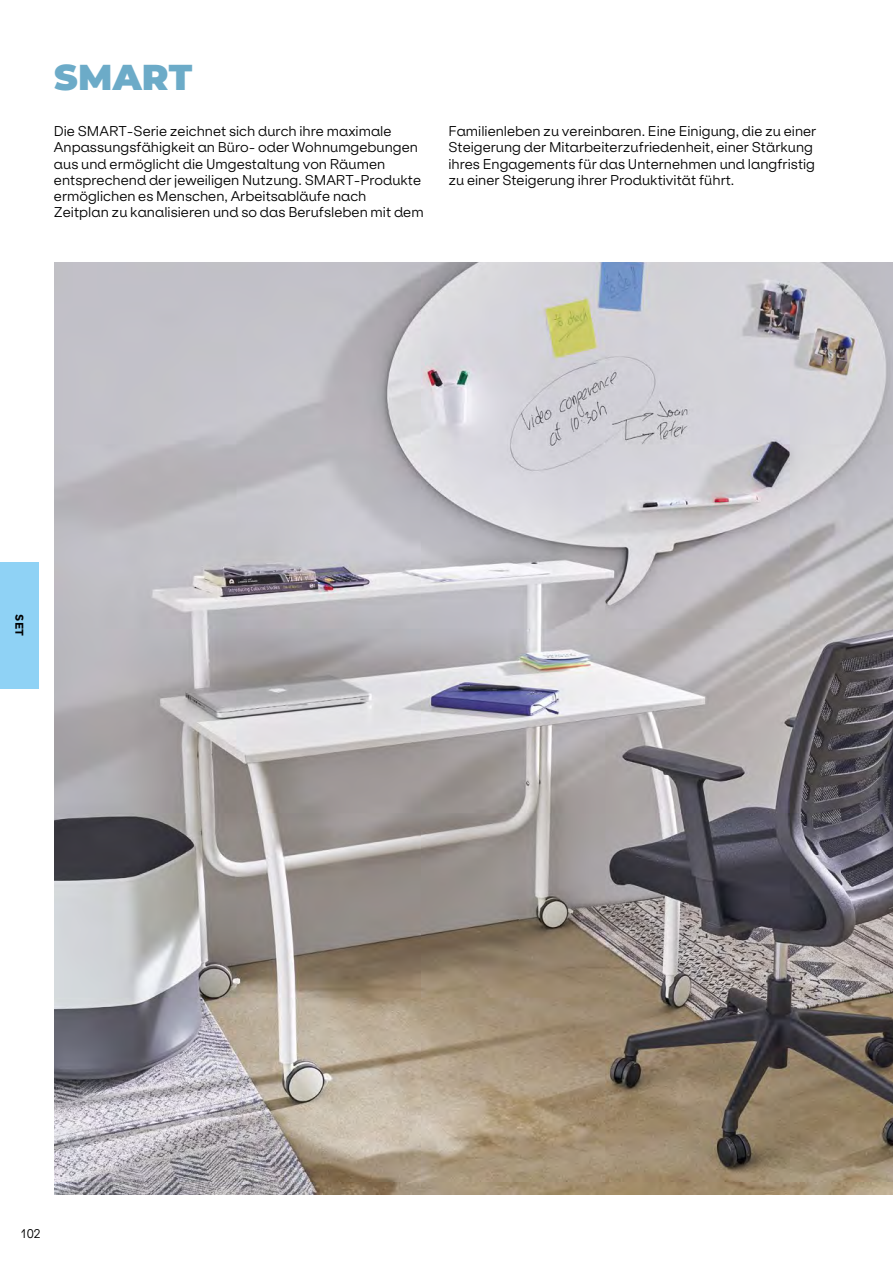
<style>
.page{position:relative;width:893px;height:1263px;background:#fff}
.page>*{position:absolute;margin:0;border:0;box-sizing:border-box;transform-origin:0 0}
.t1{font:900 36px "Montserrat";letter-spacing:.005em;color:#6cabc8}
.t2{font:300 13.5px/16.2px "Klarheit Kurrent";color:#000}
.t3{font:300 12px "Klarheit Kurrent";color:#000}
.t4{font:700 11.25px "Montserrat";color:#000}
</style>
<div class="page">
<div style="left:0;top:562px;width:38px;height:126px;background:#8fd2f5"></div>
<img style="left:54px;top:262px;width:839px;height:933px">
<h1 class="t1" style="left:54px;top:50px;width:140px">SMART</h1>
<p class="t2" style="left:54px;top:122px;width:371px">Die SMART-Serie zeichnet sich durch ihre maximale Anpassungsfähigkeit an Büro- oder Wohnumgebungen aus und ermöglicht die Umgestaltung von Räumen entsprechend der jeweiligen Nutzung. SMART-Produkte ermöglichen es Menschen, Arbeitsabläufe nach Zeitplan zu kanalisieren und so das Berufsleben mit dem</p>
<p class="t2" style="left:448px;top:122px;width:369px">Familienleben zu vereinbaren. Eine Einigung, die zu einer Steigerung der Mitarbeiterzufriedenheit, einer Stärkung ihres Engagements für das Unternehmen und langfristig zu einer Steigerung ihrer Produktivität führt.</p>
<p class="t4" style="left:26px;top:614px;width:23px;rotate:90deg">SET</p>
<p class="t3" style="left:21px;top:1223px;width:21px">102</p>
</div>
